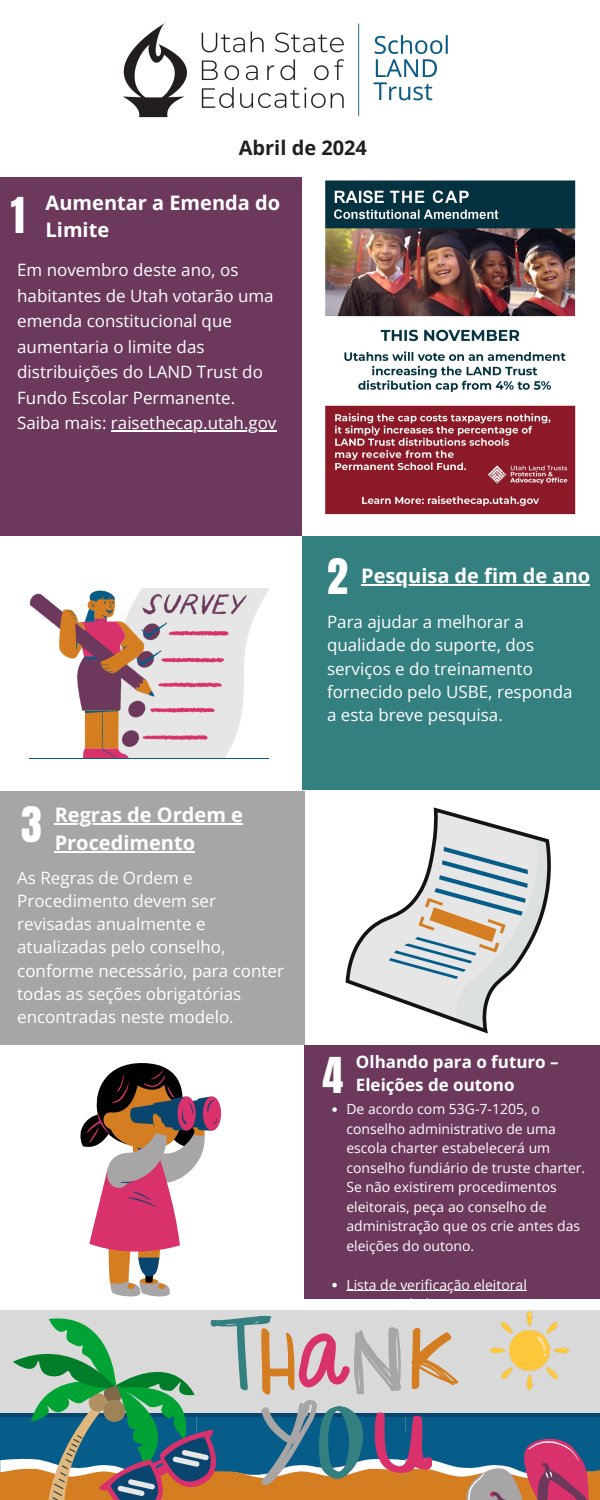
<style>
.page{position:relative;width:600px;height:1500px;background:#fff}
.page>*{position:absolute;margin:0;border:0;box-sizing:border-box;transform-origin:0 0}
.t1{font:42px "Anton";color:#fff}
.t2{font:700 20px/27.8px "Open Sans";color:#fff}
.t3{font:700 20px "Open Sans";color:#231f20}
.t4{font:17px/23.2px "Open Sans";color:#fff}
.t5{font:700 17px/23.2px "Open Sans";color:#fff}
.t6{font:14px/19.5px "Open Sans";color:#fff}
</style>
<div class="page">
<div style="left:0;top:178px;width:301px;height:357px;background:#6c395c"></div>
<div style="left:0;top:791px;width:304px;height:254px;background:#a7a5a5"></div>
<div style="left:302px;top:536px;width:298px;height:254px;background:#347f7f"></div>
<div style="left:304px;top:1045px;width:296px;height:254px;background:#6c395c"></div>
<img style="left:123px;top:22px;width:325px;height:96px">
<svg style="left:29px;top:588px;width:240px;height:170px"></svg>
<svg style="left:80px;top:1063px;width:141px;height:234px"></svg>
<hr style="left:361px;top:585px;width:229px;height:1px;background:#fff">
<hr style="left:55px;top:824px;width:188px;height:1px;background:#fff">
<hr style="left:55px;top:851px;width:140px;height:2px;background:#fff">
<svg style="left:345px;top:807px;width:206px;height:226px"></svg>
<svg style="left:389px;top:838px;width:160px;height:193px"></svg>
<svg style="left:332px;top:1107px;width:5px;height:5px"></svg>
<svg style="left:332px;top:1283px;width:5px;height:4px"></svg>
<hr style="left:346px;top:1290px;width:181px;height:1px;background:#fff">
<img style="left:325px;top:180px;width:251px;height:335px">
<hr style="left:111px;top:431px;width:165px;height:1px;background:#fff">
<svg style="left:0;top:1310px;width:600px;height:190px;background:#919b96"></svg>
<img style="left:490px;top:1311px;width:78px;height:78px">
<p class="t1" style="left:11px;top:185px;width:15px">1</p>
<p class="t3" style="left:239px;top:134px;width:130px">Abril de 2024</p>
<p class="t2" style="left:46px;top:188px;width:236px">Aumentar a Emenda do<br>Limite</p>
<p class="t4" style="left:17px;top:257px;width:261px;line-height:25.5px">Em novembro deste ano, os habitantes de Utah votarão uma emenda constitucional que aumentaria o limite das distribuições do LAND Trust do<br>Fundo Escolar Permanente.<br>Saiba mais: raisethecap.utah.gov</p>
<h1 class="t1" style="left:21px;top:794px;width:22px">3</h1>
<h1 class="t2" style="left:55px;top:800px;width:190px">Regras de Ordem e<br>Procedimento</h1>
<h3 class="t4" style="left:17px;top:865px;width:268px">As Regras de Ordem e<br>Procedimento devem ser revisadas anualmente e atualizadas pelo conselho, conforme necessário, para conter todas as seções obrigatórias encontradas neste modelo.</h3>
<h1 class="t1" style="left:327px;top:546px;width:22px">2</h1>
<p class="t2" style="left:361px;top:561px;width:230px">Pesquisa de fim de ano</p>
<h3 class="t4" style="left:327px;top:610px;width:247px">Para ajudar a melhorar a qualidade do suporte, dos serviços e do treinamento fornecido pelo USBE, responda a esta breve pesquisa.</h3>
<p class="t5" style="left:356px;top:1050px;width:204px">Olhando para o futuro –<br>Eleições de outono</p>
<h1 class="t6" style="left:346px;top:1099px;width:240px">De acordo com 53G-7-1205, o conselho administrativo de uma escola charter estabelecerá um conselho fundiário de truste charter.<br>Se não existirem procedimentos eleitorais, peça ao conselho de administração que os crie antes das eleições do outono.</h1>
<p class="t6" style="left:346px;top:1274px;width:182px">Lista de verificação eleitoral</p>
<p class="t1" style="left:323px;top:1045px;width:22px">4</p>
</div>
